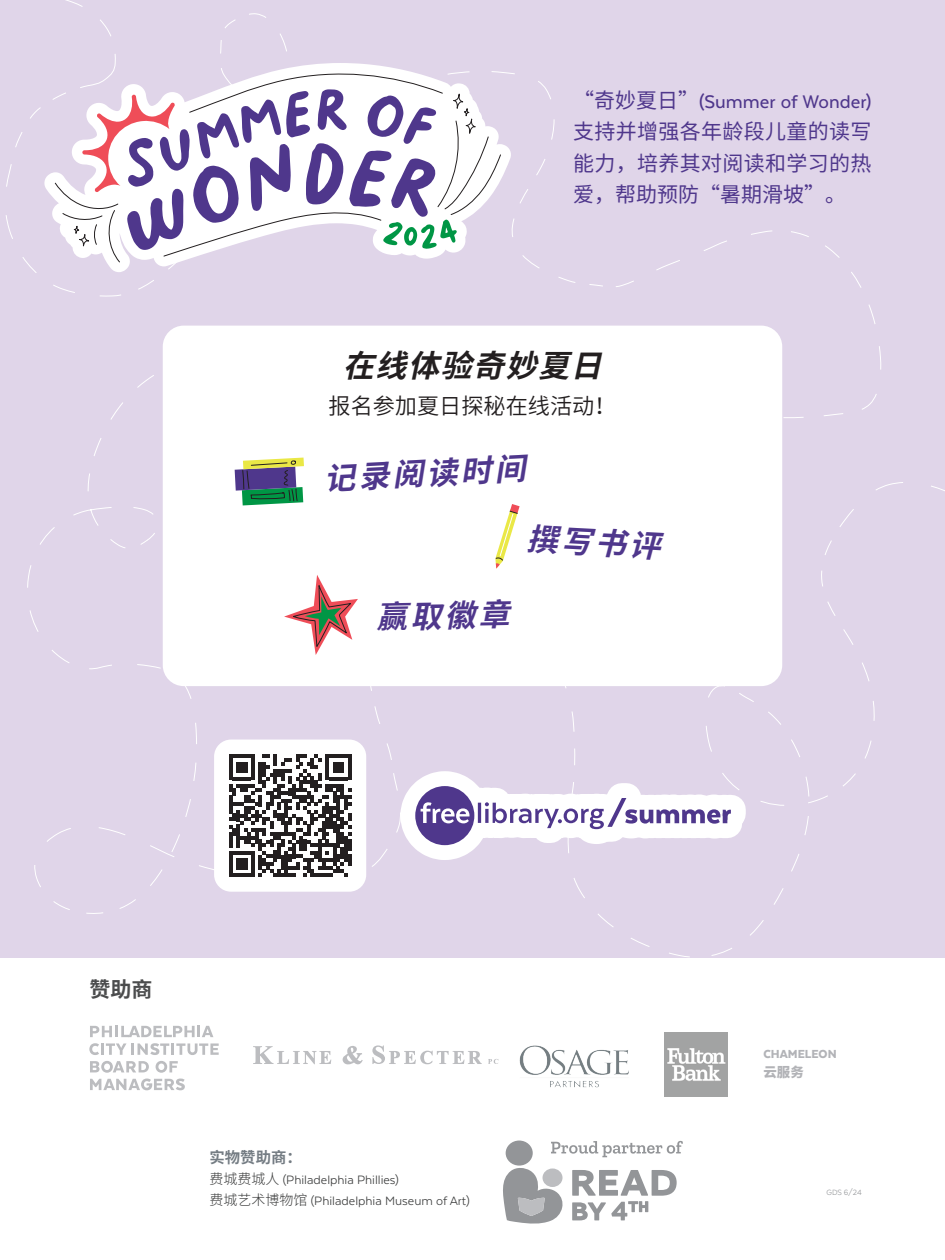
<style>
.page{position:relative;width:945px;height:1260px;background:#fff}
.page>*{position:absolute;margin:0;border:0;box-sizing:border-box;transform-origin:0 0}
.t1{font:italic 700 30.97px "Noto Sans CJ Ksc";color:#4f378c}
.t2{font:italic 700 30.97px "Noto Sans CJ Ksc";color:#231f20}
.t3{font:600 22.22px "Noto Sans CJ Ksc";color:#231f20}
.t4{font:21px/31.5px "Noto Sans CJ Ksc";letter-spacing:.015em;color:#4f378c;text-align:justify}
.t5{font:500 21px "Texta";color:#4f378c}
.t6{font:700 21px "Noto Sans CJ Ksc";color:#4b4c4d}
.t7{font:700 15.4px "Noto Sans CJ Ksc";color:#747c83}
.t8{font:14px/21px "Texta";color:#3b3c3c}
.t9{font:900 13.47px "Texta";color:#b2b3b7}
.t10{font:900 13.47px "Noto Sans CJ Ksc";color:#b2b3b7}
.t11{font:8.75px "Texta";color:#939598}
.s1{font-family:"Noto Sans CJ Ksc";font-weight:400}
.s2{font-family:"Noto Sans CJ Ksc";font-weight:300}
</style>
<div class="page">
<div style="left:0;top:0;width:945px;height:958px;background:#e0d5e9"></div>
<div style="left:163px;top:326px;width:619px;height:360px;background:#fff;border-radius:21px"></div>
<svg style="left:90px;top:1026px;width:123px;height:11px"></svg>
<svg style="left:89px;top:1043px;width:130px;height:12px"></svg>
<svg style="left:90px;top:1061px;width:59px;height:12px"></svg>
<svg style="left:156px;top:1061px;width:22px;height:12px"></svg>
<svg style="left:90px;top:1079px;width:95px;height:11px"></svg>
<svg style="left:253px;top:1046px;width:78px;height:18px"></svg>
<svg style="left:372px;top:1045px;width:13px;height:19px"></svg>
<svg style="left:342px;top:1046px;width:21px;height:19px"></svg>
<svg style="left:386px;top:734px;width:243px;height:411px"></svg>
<img style="left:665px;top:1032px;width:63px;height:64px">
<div style="left:214px;top:740px;width:152px;height:152px;background:#fff;border-radius:17px"></div>
<svg style="left:229px;top:754px;width:122px;height:123px"></svg>
<svg style="left:43px;top:63px;width:469px;height:209px;background:#e2d7ea"></svg>
<svg style="left:82px;top:59px;width:399px;height:9px;background:#e3d9eb"></svg>
<svg style="left:54px;top:68px;width:448px;height:195px"></svg>
<svg style="left:278px;top:575px;width:95px;height:117px"></svg>
<svg style="left:415px;top:625px;width:382px;height:344px"></svg>
<svg style="left:495px;top:504px;width:25px;height:65px"></svg>
<svg style="left:235px;top:458px;width:69px;height:47px;background:#6c887c"></svg>
<div style="left:506px;top:1141px;width:27px;height:25px;background:#939598;border-radius:50%"></div>
<svg style="left:572px;top:1170px;width:105px;height:50px"></svg>
<svg style="left:551px;top:1141px;width:132px;height:16px"></svg>
<svg style="left:503px;top:1168px;width:60px;height:56px"></svg>
<h3 class="t5" style="left:573px;top:91px;width:300px"><span class="s1">“奇妙夏日”</span>(Summer of Wonder)</h3>
<h3 class="t4" style="left:573px;top:116px;width:300px">支持并增强各年龄段儿童的读写能力，培养其对阅读和学习的热爱，帮助预防“暑期滑坡”。</h3>
<h1 class="t2" style="left:343px;top:348px;width:279px">在线体验奇妙夏日</h1>
<h2 class="t3" style="left:329px;top:393px;width:289px">报名参加夏日探秘在线活动！</h2>
<h1 class="t1" style="left:323px;top:461px;width:203px;rotate:-3deg">记录阅读时间</h1>
<h1 class="t1" style="left:528px;top:522px;width:135px;rotate:3deg">撰写书评</h1>
<h1 class="t1" style="left:376px;top:599px;width:135px;rotate:-1deg">赢取徽章</h1>
<h3 class="t6" style="left:89px;top:977px;width:64px">赞助商</h3>
<p class="t7" style="left:210px;top:1149px;width:94px">实物赞助商：</p>
<p class="t8" style="left:210px;top:1170px;width:262px"><span class="s2">费城费城人</span> (Philadelphia Phillies)<br><span class="s2">费城艺术博物馆</span> (Philadelphia Museum of Art)</p>
<p class="t9" style="left:764px;top:1047px;width:75px">CHAMELEON</p>
<p class="t10" style="left:764px;top:1064px;width:42px">云服务</p>
<p class="t11" style="left:826px;top:1188px;width:37px">GDS 6/24</p>
</div>
